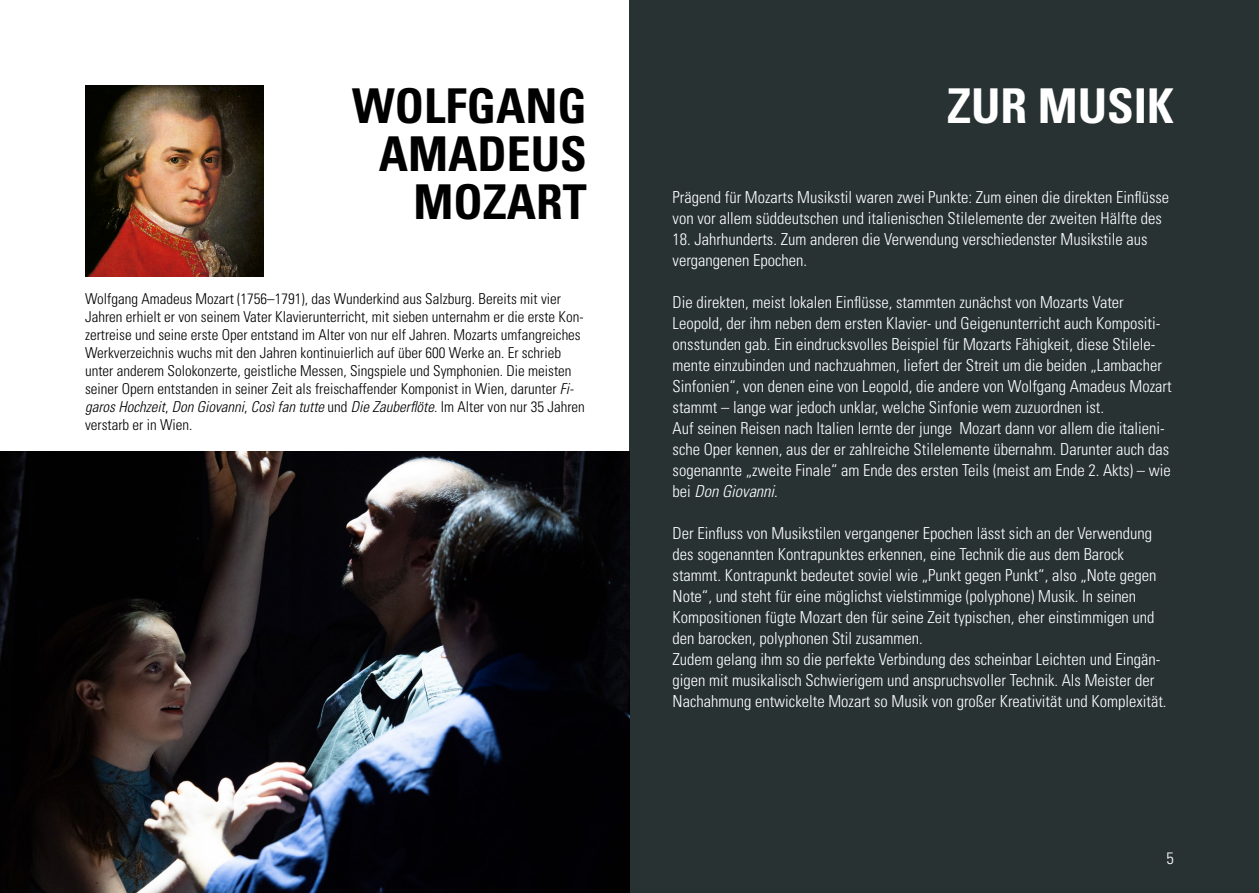
<style>
.page{position:relative;width:1259px;height:893px;background:#fff}
.page>*{position:absolute;margin:0;border:0;box-sizing:border-box;transform-origin:0 0}
.t1{font:700 condensed 48px/48px "Univers";color:#000;text-align:right}
.t2{font:700 condensed 48px "Univers";color:#fff}
.t3{font:300 condensed 16.5px/21px "Univers";color:#fff}
.t4{font:300 condensed 15px/18px "Univers";color:#000}
.s1{font-style:italic}
</style>
<div class="page">
<img style="left:85px;top:85px;width:179px;height:191px">
<div style="left:629px;top:0;width:630px;height:893px;background:#283233"></div>
<img style="left:0;top:452px;width:629px;height:441px">
<h1 class="t1" style="left:352px;top:82px;width:236px">WOLFGANG<br>AMADEUS<br>MOZART</h1>
<h1 class="t2" style="left:947px;top:77px;width:228px">ZUR MUSIK</h1>
<p class="t3" style="left:672px;top:187px;width:498px">Prägend für Mozarts Musikstil waren zwei Punkte: Zum einen die direkten Einflüsse von vor allem süddeutschen und italienischen Stilelemente der zweiten Hälfte des</p>
<p class="t3" style="left:672px;top:229px;width:476px">18. Jahrhunderts. Zum anderen die Verwendung verschiedenster Musikstile aus vergangenen Epochen.</p>
<p class="t3" style="left:672px;top:292px;width:500px">Die direkten, meist lokalen Einflüsse, stammten zunächst von Mozarts Vater Leopold, der ihm neben dem ersten Klavier- und Geigenunterricht auch Kompositi&shy;onsstunden gab. Ein eindrucksvolles Beispiel für Mozarts Fähigkeit, diese Stilele&shy;mente einzubinden und nachzuahmen, liefert der Streit um die beiden „Lambacher Sinfonien“, von denen eine von Leopold, die andere von Wolfgang Amadeus Mozart stammt – lange war jedoch unklar, welche Sinfonie wem zuzuordnen ist.<br>Auf seinen Reisen nach Italien lernte der junge Mozart dann vor allem die italieni&shy;sche Oper kennen, aus der er zahlreiche Stilelemente übernahm. Darunter auch das sogenannte „zweite Finale“ am Ende des ersten Teils (meist am Ende 2. Akts) – wie bei <span class="s1">Don Giovanni</span>.</p>
<p class="t3" style="left:672px;top:523px;width:495px">Der Einfluss von Musikstilen vergangener Epochen lässt sich an der Verwendung des sogenannten Kontrapunktes erkennen, eine Technik die aus dem Barock stammt. Kontrapunkt bedeutet soviel wie „Punkt gegen Punkt“, also „Note gegen Note“, und steht für eine möglichst vielstimmige (polyphone) Musik. In seinen Kompositionen fügte Mozart den für seine Zeit typischen, eher einstimmigen und den barocken, polyphonen Stil zusammen.<br>Zudem gelang ihm so die perfekte Verbindung des scheinbar Leichten und Eingän&shy;gigen mit musikalisch Schwierigem und anspruchsvoller Technik. Als Meister der Nachahmung entwickelte Mozart so Musik von großer Kreativität und Komplexität.</p>
<p class="t4" style="left:85px;top:290px;width:501px">Wolfgang Amadeus Mozart (1756–1791), das Wunderkind aus Salzburg. Bereits mit vier Jahren erhielt er von seinem Vater Klavierunterricht, mit sieben unternahm er die erste Kon&shy;zertreise und seine erste Oper entstand im Alter von nur elf Jahren. Mozarts umfangreiches Werkverzeichnis wuchs mit den Jahren kontinuierlich auf über 600 Werke an. Er schrieb unter anderem Solokonzerte, geistliche Messen, Singspiele und Symphonien. Die meisten seiner Opern entstanden in seiner Zeit als freischaffender Komponist in Wien, darunter <span class="s1">Fi&shy;garos Hochzeit</span>, <span class="s1">Don Giovanni</span>, <span class="s1">Così fan tutte</span> und <span class="s1">Die Zauberflöte</span>. Im Alter von nur 35 Jahren verstarb er in Wien.</p>
<p class="t3" style="left:1166px;top:847px;width:9px">5</p>
</div>
